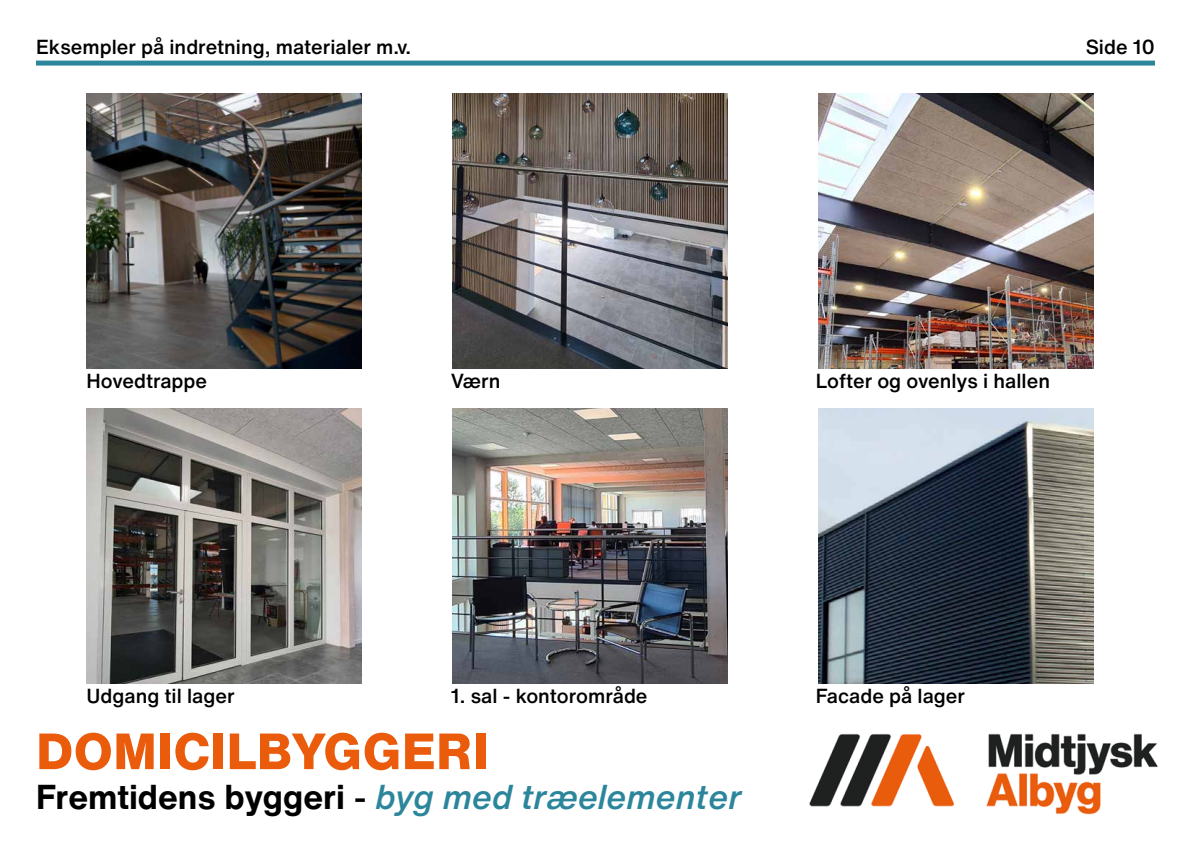
<style>
.page{position:relative;width:1191px;height:842px;background:#fff}
.page>*{position:absolute;margin:0;border:0;box-sizing:border-box;transform-origin:0 0}
.t1{font:800 50px "Helvetica Now Text";letter-spacing:.01em;color:#ea5b0b}
.t2{font:italic 500 34px "Helvetica Now Text";color:#2b869b}
.t3{font:500 20px "Helvetica Now Text";color:#000}
.s1{font-weight:700;font-style:normal;color:#000}
.s2{font-style:normal;color:#000}
</style>
<div class="page">
<img style="left:86px;top:94px;width:275px;height:275px">
<img style="left:86px;top:408px;width:275px;height:275px">
<img style="left:452px;top:94px;width:275px;height:275px">
<img style="left:818px;top:94px;width:275px;height:275px">
<img style="left:818px;top:408px;width:275px;height:275px">
<img style="left:452px;top:408px;width:275px;height:275px">
<div style="left:36px;top:61px;width:1119px;height:5px;background:#2b869b"></div>
<img style="left:809px;top:733px;width:349px;height:82px">
<p class="t3" style="left:36px;top:34px;width:377px">Eksempler på indretning, materialer m.v.</p>
<p class="t3" style="left:1085px;top:33px;width:71px">Side 10</p>
<p class="t3" style="left:86px;top:368px;width:122px">Hovedtrappe</p>
<p class="t3" style="left:451px;top:368px;width:51px">Værn</p>
<p class="t3" style="left:816px;top:368px;width:235px">Lofter og ovenlys i hallen</p>
<p class="t3" style="left:86px;top:682px;width:150px">Udgang til lager</p>
<p class="t3" style="left:451px;top:682px;width:198px">1. sal - kontorområde</p>
<h1 class="t1" style="left:36px;top:717px;width:454px">DOMICILBYGGERI</h1>
<h2 class="t2" style="left:36px;top:774px;width:707px"><span class="s1">Fremtidens byggeri</span> <span class="s2">-</span> byg med træelementer</h2>
<p class="t3" style="left:816px;top:682px;width:151px">Facade på lager</p>
</div>
